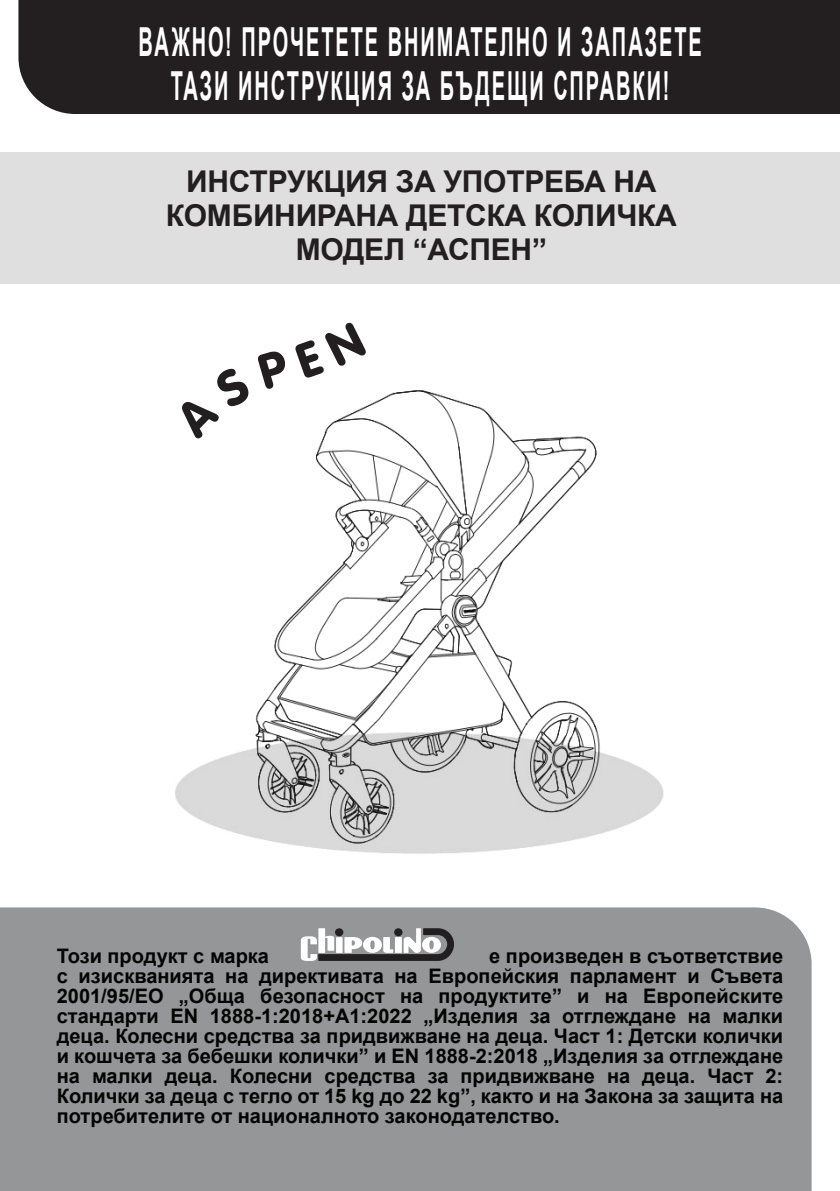
<style>
.page{position:relative;width:840px;height:1191px;background:#fff}
.page>*{position:absolute;margin:0;border:0;box-sizing:border-box;transform-origin:0 0}
.t1{font:700 40px/44px "Arial";letter-spacing:.095em;color:#fff;text-align:center;scale:.5 1}
.t2{font:700 30px "Arial";letter-spacing:-.01em;color:#231f20}
.t3{font:700 20px/20px "Arial";color:#040503;text-align:justify}
</style>
<div class="page">
<div style="left:18px;top:0;width:821px;height:114px;background:#231f20"></div>
<div style="left:0;top:907px;width:811px;height:284px;background:#949697"></div>
<svg style="left:300px;top:928px;width:154px;height:33px"></svg>
<div style="left:0;top:153px;width:839px;height:131px;background:#dfdfe0"></div>
<img style="left:175px;top:390px;width:489px;height:464px">
<svg style="left:182px;top:323px;width:184px;height:115px"></svg>
<h1 class="t1" style="left:138px;top:20px;width:1127px">ВАЖНО! ПРОЧЕТЕТЕ ВНИМАТЕЛНО И ЗАПАЗЕТЕ<br>ТАЗИ ИНСТРУКЦИЯ ЗА БЪДЕЩИ СПРАВКИ!</h1>
<p class="t2" style="left:186px;top:160px;width:471px">ИНСТРУКЦИЯ ЗА УПОТРЕБА НА</p>
<p class="t2" style="left:166px;top:194px;width:512px">КОМБИНИРАНА ДЕТСКА КОЛИЧКА</p>
<p class="t2" style="left:295px;top:228px;width:252px">МОДЕЛ “АСПЕН”</p>
<p class="t3" style="left:57px;top:946px;width:214px">Този продукт с марка</p>
<p class="t3" style="left:57px;top:946px;width:727px;text-indent:432px">е произведен в съответствие с изискванията на директивата на Европейския парламент и Съвета 2001/95/ЕО „Обща безопасност на продуктите” и на Европейските стандарти EN 1888-1:2018+A1:2022 „Изделия за отглеждане на малки деца. Колесни средства за придвижване на деца. Част 1: Детски колички и кошчета за бебешки колички” и EN 1888-2:2018 „Изделия за отглеждане на малки деца. Колесни средства за придвижване на деца. Част 2:<br>Колички за деца с тегло от 15 kg до 22 kg”, както и на Закона за защита на потребителите от националното законодателство.</p>
</div>
